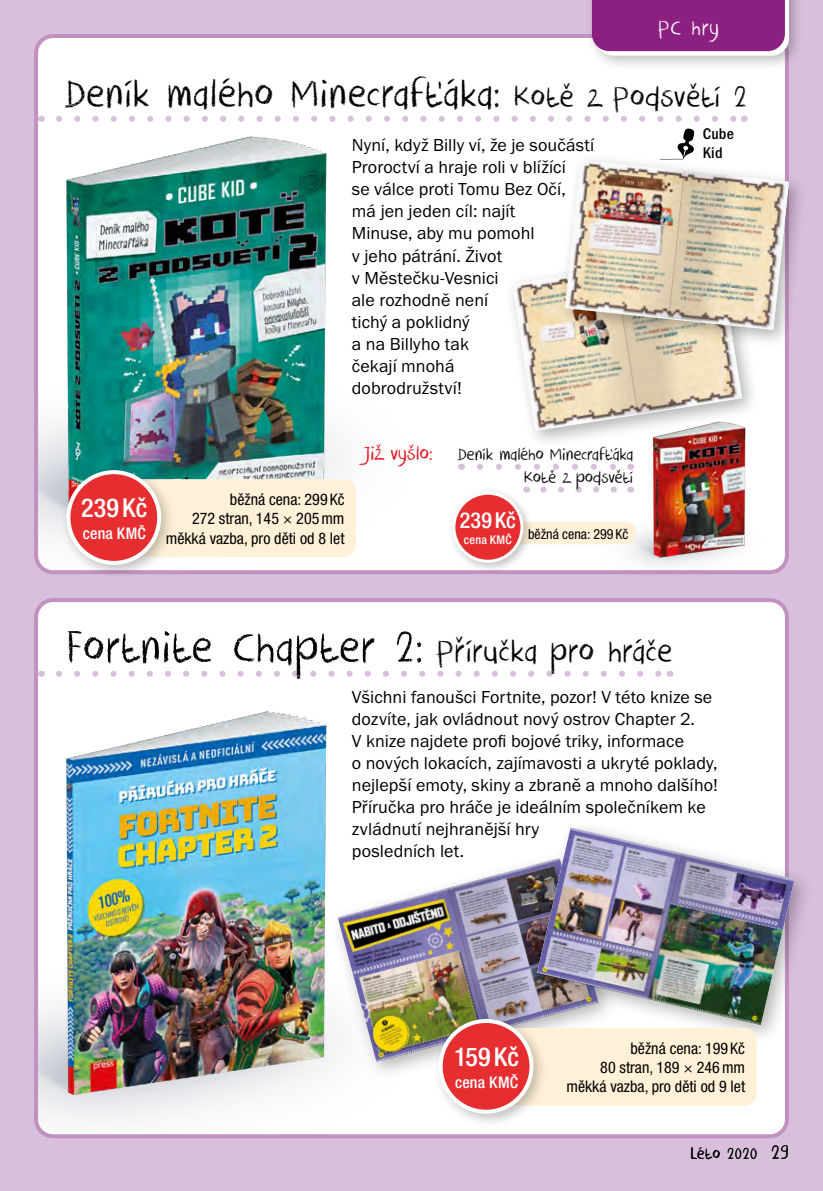
<style>
.page{position:relative;width:823px;height:1191px;background:#fff}
.page>*{position:absolute;margin:0;border:0;box-sizing:border-box;transform-origin:0 0}
.t1{font:50px "Crayon Crumble";letter-spacing:.02em;color:#000}
.t2{font:44px "Crayon Crumble";letter-spacing:.02em;color:#000}
.t3{font:500 condensed 26px "Helvetica Neue CE";letter-spacing:.005em;color:#fff}
.t4{font:24px "Crayon Crumble";letter-spacing:.03em;color:#fff}
.t5{font:22px "Crayon Crumble";letter-spacing:-.005em;color:#e30413}
.t6{font:500 condensed 22px "Helvetica Neue CE";color:#fff}
.t7{font:19px/22.8px "Crayon Crumble";color:#000;text-align:right}
.t8{font:18px/22px "Franklin Gothic ITCTOT";letter-spacing:.005em;color:#000}
.t9{font:18px "Crayon Crumble";letter-spacing:.025em;color:#000}
.t10{font:16px/19.2px "Helvetica Neue Cond CE";color:#000;text-align:right}
.t11{font:500 condensed 16px "Helvetica Neue CE";letter-spacing:.015em;color:#fff}
.t12{font:16px/19.2px "Franklin Got Itc TOT Med Con";letter-spacing:.015em;color:#000}
.t13{font:14px "Helvetica Neue Cond CE";color:#000}
.t14{font:500 condensed 12px "Helvetica Neue CE";letter-spacing:.02em;color:#fff}
.s1{font-size:34px}
.s2{font-size:36px}
.s3{font-size:22px}
</style>
<div class="page">
<div style="left:0;top:0;width:822px;height:1191px;background:#d8bfdc"></div>
<div style="left:36px;top:600px;width:750px;height:536px;background:#fff;border-radius:17px"></div>
<div style="left:34px;top:598px;width:754px;height:540px;border:4px solid #c192c1;border-radius:17px"></div>
<div style="left:36px;top:36px;width:750px;height:536px;background:#fff;border-radius:17px"></div>
<div style="left:585px;top:0;width:218px;height:71px;background:#000;opacity:.25"></div>
<svg style="left:591px;top:0;width:197px;height:56px;background:#98398e"></svg>
<svg style="left:59px;top:116px;width:675px;height:6px"></svg>
<svg style="left:59px;top:671px;width:601px;height:6px"></svg>
<img style="left:38px;top:412px;width:318px;height:158px">
<img style="left:38px;top:938px;width:400px;height:196px">
<img style="left:53px;top:136px;width:285px;height:397px">
<img style="left:53px;top:711px;width:285px;height:396px">
<div style="left:106px;top:479px;width:249px;height:78px;background:#fff1d7;border-radius:11px"></div>
<div style="left:60px;top:463px;width:116px;height:116px;background:#000;opacity:.25"></div>
<div style="left:68px;top:472px;width:91px;height:91px;background:#e62e31;border-radius:50%"></div>
<div style="left:66px;top:470px;width:95px;height:95px;border:4px solid #fff;border-radius:50%"></div>
<img style="left:587px;top:521px;width:183px;height:54px">
<img style="left:652px;top:449px;width:93px;height:112px">
<svg style="left:479px;top:464px;width:137px;height:6px"></svg>
<svg style="left:543px;top:486px;width:74px;height:6px"></svg>
<div style="left:506px;top:522px;width:130px;height:22px;background:#fff1d7;border-radius:11px"></div>
<div style="left:447px;top:486px;width:87px;height:87px;background:#000;opacity:.25"></div>
<div style="left:453px;top:493px;width:68px;height:68px;background:#e62e31;border-radius:50%"></div>
<div style="left:452px;top:492px;width:71px;height:71px;border:3px solid #fff;border-radius:50%"></div>
<div style="left:503px;top:243px;width:257px;height:206px;background:#000;opacity:.3"></div>
<img style="left:511px;top:251px;width:230px;height:180px">
<div style="left:556px;top:152px;width:250px;height:196px;background:#000;opacity:.3"></div>
<svg style="left:564px;top:129px;width:224px;height:31px"></svg>
<img style="left:564px;top:160px;width:224px;height:170px">
<div style="left:328px;top:849px;width:289px;height:232px;background:#fff"></div>
<img style="left:338px;top:866px;width:189px;height:196px">
<div style="left:527px;top:819px;width:286px;height:225px;background:#000;opacity:.3"></div>
<img style="left:536px;top:827px;width:258px;height:198px">
<div style="left:506px;top:1028px;width:250px;height:77px;background:#fff1d7;border-radius:11px"></div>
<div style="left:432px;top:1012px;width:116px;height:116px;background:#000;opacity:.25"></div>
<div style="left:440px;top:1021px;width:91px;height:90px;background:#e62e31;border-radius:50%"></div>
<div style="left:438px;top:1019px;width:95px;height:94px;border:4px solid #fff;border-radius:50%"></div>
<h3 class="t4" style="left:633px;top:14px;width:113px">Pro dospělé</h3>
<h3 class="t4" style="left:657px;top:14px;width:62px">PC hry</h3>
<h2 class="t2" style="left:66px;top:68px;width:681px">Deník malého Minecrafťáka: <span class="s1">Kotě z Podsvětí 2</span></h2>
<h3 class="t3" style="left:81px;top:493px;width:68px">239 Kč</h3>
<p class="t11" style="left:83px;top:524px;width:65px">cena KMČ</p>
<p class="t8" style="left:351px;top:135px;width:244px">Nyní, když Billy ví, že je součástí<br>Proroctví a hraje roli v blížící<br>se válce proti Tomu Bez Očí, má jen jeden cíl: najít<br>Minuse, aby mu pomohl<br>v jeho pátrání. Život<br>v Městečku-Vesnici<br>ale rozhodně není<br>tichý a poklidný<br>a na Billyho tak<br>čekají mnohá<br>dobrodružství!</p>
<p class="t10" style="left:166px;top:490px;width:180px">běžná cena: 299 Kč<br>272 stran, 145 × 205mm měkká vazba, pro děti od 8 let</p>
<p class="t5" style="left:364px;top:440px;width:70px">Již vyšlo:</p>
<p class="t7" style="left:458px;top:443px;width:176px">Deník malého Minecrafťáka<br>Kotě z podsvětí</p>
<p class="t13" style="left:527px;top:526px;width:102px">běžná cena: 299 Kč</p>
<p class="t6" style="left:459px;top:507px;width:58px">239 Kč</p>
<p class="t14" style="left:463px;top:532px;width:49px">cena KMČ</p>
<p class="t12" style="left:702px;top:124px;width:33px">Cube<br>Kid</p>
<h1 class="t1" style="left:66px;top:617px;width:607px">Fortnite Chapter 2: <span class="s2">Příručka pro hráče</span></h1>
<p class="t8" style="left:351px;top:686px;width:367px">Všichni fanoušci Fortnite, pozor! V této knize se dozvíte, jak ovládnout nový ostrov Chapter 2.<br>V knize najdete profi bojové triky, informace<br>o nových lokacích, zajímavosti a ukryté poklady, nejlepší emoty, skiny a zbraně a mnoho dalšího!<br>Příručka pro hráče je ideálním společníkem ke zvládnutí nejhranější hry<br>posledních let.</p>
<h3 class="t3" style="left:454px;top:1041px;width:66px">159 Kč</h3>
<p class="t11" style="left:455px;top:1072px;width:65px">cena KMČ</p>
<p class="t10" style="left:566px;top:1038px;width:180px">běžná cena: 199 Kč<br>80 stran, 189 × 246mm měkká vazba, pro děti od 9 let</p>
<p class="t9" style="left:690px;top:1143px;width:99px">Léto 2020 <span class="s3">29</span></p>
</div>
